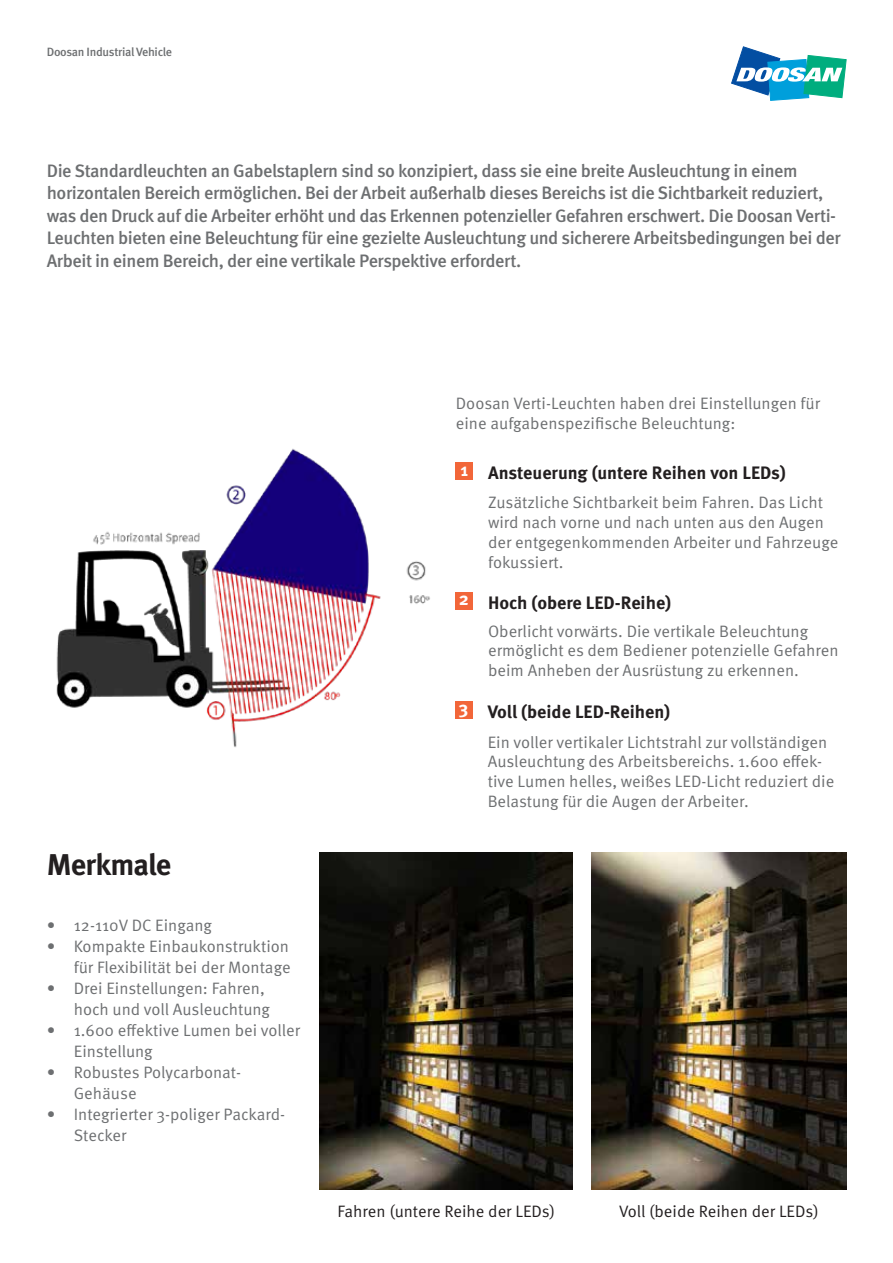
<style>
.page{position:relative;width:893px;height:1263px;background:#fff}
.page>*{position:absolute;margin:0;border:0;box-sizing:border-box;transform-origin:0 0}
.t1{font:700 30px "Meta Pro";letter-spacing:-.03em;color:#231f20}
.t2{font:500 18px/22.5px "Meta Pro";letter-spacing:-.025em;color:#6d6f71}
.t3{font:700 18px "Meta Pro";color:#231f20}
.t4{font:16.5px/19.8px "Meta Pro";color:#6d6f71}
.t5{font:16.5px "Meta Pro";color:#231f20}
.t6{font:500 12px "Meta Pro";letter-spacing:-.025em;color:#6d6f71}
</style>
<div class="page">
<svg style="left:731px;top:47px;width:115px;height:54px"></svg>
<img style="left:56px;top:448px;width:374px;height:300px">
<div style="left:456px;top:463px;width:17px;height:17px;background:#f26639"></div>
<div style="left:456px;top:592px;width:17px;height:17px;background:#f26639"></div>
<div style="left:455px;top:702px;width:17px;height:17px;background:#f26639"></div>
<img style="left:592px;top:853px;width:254px;height:336px">
<img style="left:320px;top:853px;width:253px;height:336px">
<p class="t6" style="left:47px;top:45px;width:127px">Doosan Industrial Vehicle</p>
<p class="t2" style="left:47px;top:160px;width:795px">Die Standardleuchten an Gabelstaplern sind so konzipiert, dass sie eine breite Ausleuchtung in einem horizontalen Bereich ermöglichen. Bei der Arbeit außerhalb dieses Bereichs ist die Sichtbarkeit reduziert, was den Druck auf die Arbeiter erhöht und das Erkennen potenzieller Gefahren erschwert. Die Doosan Verti-Leuchten bieten eine Beleuchtung für eine gezielte Ausleuchtung und sicherere Arbeitsbedingungen bei der Arbeit in einem Bereich, der eine vertikale Perspektive erfordert.</p>
<h1 class="t1" style="left:47px;top:846px;width:126px">Merkmale</h1>
<p class="t4" style="left:47px;top:916px;width:167px">• 12-110V DC Eingang</p>
<p class="t4" style="left:47px;top:937px;width:245px;line-height:21px;text-align:right">• Kompakte Einbaukonstruktion für Flexibilität bei der Montage</p>
<p class="t4" style="left:74px;top:979px;width:198px;line-height:21px;text-indent:-27px">• Drei Einstellungen: Fahren, hoch und voll Ausleuchtung</p>
<p class="t4" style="left:74px;top:1021px;width:228px;line-height:21px;text-indent:-27px">• 1.600 effektive Lumen bei voller<br>Einstellung</p>
<p class="t4" style="left:74px;top:1063px;width:169px;line-height:21px;text-indent:-27px">• Robustes Polycarbonat-<br>Gehäuse</p>
<p class="t4" style="left:74px;top:1105px;width:213px;line-height:21px;text-indent:-27px">• Integrierter 3-poliger Packard-<br>Stecker</p>
<p class="t4" style="left:456px;top:394px;width:366px">Doosan Verti-Leuchten haben drei Einstellungen für eine aufgabenspezifische Beleuchtung:</p>
<p class="t3" style="left:460px;top:462px;width:327px"><sup>1</sup> Ansteuerung (untere Reihen von LEDs)</p>
<p class="t4" style="left:488px;top:493px;width:352px">Zusätzliche Sichtbarkeit beim Fahren. Das Licht wird nach vorne und nach unten aus den Augen der entgegenkommenden Arbeiter und Fahrzeuge fokussiert.</p>
<p class="t3" style="left:459px;top:591px;width:214px"><sup>2</sup> Hoch (obere LED-Reihe)</p>
<p class="t4" style="left:488px;top:621px;width:352px">Oberlicht vorwärts. Die vertikale Beleuchtung ermöglicht es dem Bediener potenzielle Gefahren beim Anheben der Ausrüstung zu erkennen.</p>
<p class="t3" style="left:458px;top:701px;width:213px"><sup>3</sup> Voll (beide LED-Reihen)</p>
<p class="t4" style="left:488px;top:732px;width:348px">Ein voller vertikaler Lichtstrahl zur vollständigen Ausleuchtung des Arbeitsbereichs. 1.600 effek&shy;tive Lumen helles, weißes LED-Licht reduziert die Belastung für die Augen der Arbeiter.</p>
<p class="t5" style="left:337px;top:1200px;width:219px">Fahren (untere Reihe der LEDs)</p>
<p class="t5" style="left:619px;top:1200px;width:201px">Voll (beide Reihen der LEDs)</p>
</div>
